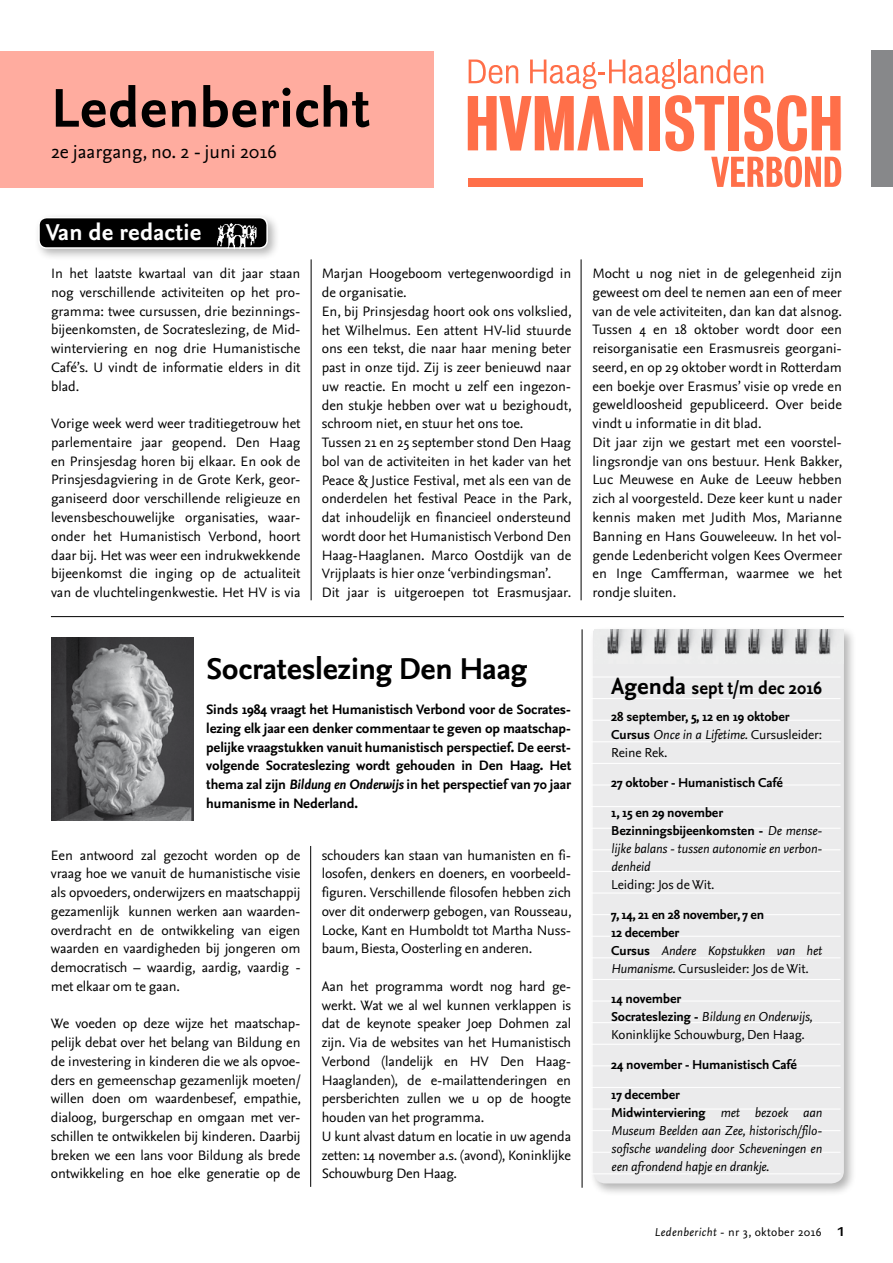
<style>
.page{position:relative;width:893px;height:1263px;background:#fff}
.page>*{position:absolute;margin:0;border:0;box-sizing:border-box;transform-origin:0 0}
.t1{font:700 57px "Nexus Sans";letter-spacing:.01em;color:#000}
.t2{font:700 31.5px "Nexus Sans";letter-spacing:-.01em;color:#000}
.t3{font:700 24px "Nexus Sans";letter-spacing:.01em;color:#fff}
.t4{font:19.5px "Nexus Sans";color:#000}
.t5{font:700 18.75px "Nexus Sans";color:#000;scale:.96 1}
.t6{font:14.25px/18.8px "Nexus Sans";color:#000}
.t7{font:700 14.25px/18.8px "Nexus Sans";letter-spacing:-.01em;color:#000}
.t8{font:italic 13.5px/18px "Nexus Sans";letter-spacing:-.01em;color:#000}
.t9{font:700 13.5px/18px "Nexus Sans";letter-spacing:-.01em;color:#000}
.t10{font:13.5px/18px "Nexus Sans";letter-spacing:-.01em;color:#000}
.t11{font:12px "Nexus Sans";letter-spacing:.03em;color:#000}
.t12{font:700 12px "Antique Olive Std";color:#000}
.s1{font-style:italic}
.s2{font-size:24px}
.s3{font-weight:400;font-style:italic}
.s4{font-weight:400}
.s5{font-weight:700;font-style:normal}
.s6{font-weight:700}
</style>
<div class="page">
<div style="left:0;top:51px;width:434px;height:136px;background:#ffac9f"></div>
<div style="left:649px;top:96px;width:10px;height:54px;background:#ff6f49"></div>
<svg style="left:665px;top:95px;width:176px;height:92px"></svg>
<svg style="left:468px;top:96px;width:174px;height:55px"></svg>
<div style="left:468px;top:179px;width:174px;height:8px;background:#ff6f49"></div>
<svg style="left:469px;top:60px;width:49px;height:24px"></svg>
<svg style="left:530px;top:60px;width:145px;height:29px"></svg>
<hr style="left:678px;top:60px;width:2px;height:23px;background:#ff6f49">
<svg style="left:684px;top:60px;width:79px;height:24px"></svg>
<div style="left:872px;top:51px;width:21px;height:136px;background:#87888a"></div>
<div style="left:34px;top:212px;width:247px;height:49px;background:#000;opacity:.3"></div>
<div style="left:39px;top:218px;width:228px;height:30px;background:#000;border-radius:8px"></div>
<div style="left:38px;top:217px;width:230px;height:32px;border:2px solid #fff;border-radius:8px"></div>
<img style="left:215px;top:223px;width:43px;height:27px">
<hr style="left:311px;top:259px;width:1px;height:341px;background:#000">
<hr style="left:581px;top:259px;width:1px;height:341px;background:#000">
<div style="left:589px;top:626px;width:267px;height:570px;background:#000;opacity:.3"></div>
<div style="left:593px;top:631px;width:251px;height:552px;background:#ebebec"></div>
<img style="left:594px;top:629px;width:250px;height:34px">
<hr style="left:591px;top:676px;width:249px;height:1px;background:#fff">
<hr style="left:591px;top:698px;width:249px;height:1px;background:#fff">
<hr style="left:591px;top:720px;width:249px;height:1px;background:#fff">
<hr style="left:591px;top:741px;width:249px;height:1px;background:#fff">
<hr style="left:591px;top:763px;width:249px;height:1px;background:#fff">
<hr style="left:591px;top:784px;width:249px;height:1px;background:#fff">
<hr style="left:591px;top:806px;width:249px;height:1px;background:#fff">
<hr style="left:591px;top:828px;width:249px;height:1px;background:#fff">
<hr style="left:591px;top:849px;width:249px;height:1px;background:#fff">
<hr style="left:591px;top:871px;width:249px;height:1px;background:#fff">
<hr style="left:591px;top:892px;width:249px;height:1px;background:#fff">
<hr style="left:591px;top:914px;width:249px;height:1px;background:#fff">
<hr style="left:591px;top:936px;width:249px;height:1px;background:#fff">
<hr style="left:591px;top:957px;width:249px;height:1px;background:#fff">
<hr style="left:591px;top:979px;width:249px;height:1px;background:#fff">
<hr style="left:591px;top:1000px;width:249px;height:1px;background:#fff">
<hr style="left:591px;top:1022px;width:249px;height:1px;background:#fff">
<hr style="left:591px;top:1044px;width:249px;height:1px;background:#fff">
<hr style="left:591px;top:1065px;width:249px;height:1px;background:#fff">
<hr style="left:591px;top:1087px;width:249px;height:1px;background:#fff">
<hr style="left:591px;top:1108px;width:249px;height:1px;background:#fff">
<hr style="left:591px;top:1130px;width:249px;height:1px;background:#fff">
<hr style="left:591px;top:1152px;width:249px;height:1px;background:#fff">
<hr style="left:591px;top:1173px;width:249px;height:1px;background:#fff">
<hr style="left:582px;top:629px;width:1px;height:559px;background:#000">
<hr style="left:51px;top:616px;width:793px;height:1px;background:#000">
<img style="left:51px;top:638px;width:142px;height:183px">
<hr style="left:310px;top:846px;width:1px;height:341px;background:#000">
<h1 class="t1" style="left:51px;top:71px;width:320px">Ledenbericht</h1>
<h3 class="t4" style="left:51px;top:139px;width:227px">2e jaargang, no. 2 - juni 2016</h3>
<h3 class="t3" style="left:46px;top:217px;width:157px">Van de redactie</h3>
<p class="t6" style="left:51px;top:264px;width:251px">In het laatste kwartaal van dit jaar staan nog verschillende activiteiten op het pro&shy;gramma: twee cursussen, drie bezinnings&shy;bijeenkomsten, de Socrateslezing, de Mid&shy;winterviering en nog drie Humanistische Café’s. U vindt de informatie elders in dit blad.</p>
<p class="t6" style="left:51px;top:414px;width:251px;text-align:justify">Vorige week werd weer traditiegetrouw het parlementaire jaar geopend. Den Haag en Prinsjesdag horen bij elkaar. En ook de Prinsjesdagviering in de Grote Kerk, geor&shy;ganiseerd door verschillende religieuze en levensbeschouwelijke organisaties, waar&shy;onder het Humanistisch Verbond, hoort daar bij. Het was weer een indrukwekkende bijeenkomst die inging op de actualiteit van de vluchtelingenkwestie. Het HV is via</p>
<p class="t6" style="left:322px;top:264px;width:251px">Marjan Hoogeboom vertegenwoordigd in de organisatie.<br>En, bij Prinsjesdag hoort ook ons volkslied, het Wilhelmus. Een attent HV-lid stuurde ons een tekst, die naar haar mening beter past in onze tijd. Zij is zeer benieuwd naar uw reactie. En mocht u zelf een ingezon&shy;den stukje hebben over wat u bezighoudt, schroom niet, en stuur het ons toe.<br>Tussen 21 en 25 september stond Den Haag bol van de activiteiten in het kader van het Peace &amp; Justice Festival, met als een van de onderdelen het festival Peace in the Park, dat inhoudelijk en financieel ondersteund wordt door het Humanistisch Verbond Den Haag-Haaglanen. Marco Oostdijk van de Vrijplaats is hier onze ‘verbindingsman’.<br>Dit jaar is uitgeroepen tot Erasmusjaar.</p>
<p class="t6" style="left:592px;top:264px;width:251px">Mocht u nog niet in de gelegenheid zijn geweest om deel te nemen aan een of meer van de vele activiteiten, dan kan dat alsnog.<br>Tussen 4 en 18 oktober wordt door een reisorganisatie een Erasmusreis georgani&shy;seerd, en op 29 oktober wordt in Rotterdam een boekje over Erasmus’ visie op vrede en geweldloosheid gepubliceerd. Over beide vindt u informatie in dit blad.<br>Dit jaar zijn we gestart met een voorstel&shy;lingsrondje van ons bestuur. Henk Bakker, Luc Meuwese en Auke de Leeuw hebben zich al voorgesteld. Deze keer kunt u nader kennis maken met Judith Mos, Marianne Banning en Hans Gouweleeuw. In het vol&shy;gende Ledenbericht volgen Kees Overmeer en Inge Camfferman, waarmee we het rondje sluiten.</p>
<h2 class="t2" style="left:206px;top:649px;width:323px">Socrateslezing Den Haag</h2>
<p class="t7" style="left:206px;top:700px;width:367px">Sinds 1984 vraagt het Humanistisch Verbond voor de Socrates&shy;lezing elk jaar een denker commentaar te geven op maatschap&shy;pelijke vraagstukken vanuit humanistisch perspectief. De eerst&shy;volgende Socrateslezing wordt gehouden in Den Haag. Het thema zal zijn <span class="s1">Bildung en Onderwijs</span> in het perspectief van 70 jaar humanisme in Nederland.</p>
<p class="t6" style="left:51px;top:845px;width:252px;text-align:justify">Een antwoord zal gezocht worden op de vraag hoe we vanuit de humanistische visie als opvoeders, onderwijzers en maatschappij gezamenlijk kunnen werken aan waarden&shy;overdracht en de ontwikkeling van eigen waarden en vaardigheden bij jongeren om democratisch – waardig, aardig, vaardig - met elkaar om te gaan.</p>
<p class="t6" style="left:51px;top:1014px;width:251px;text-align:justify">We voeden op deze wijze het maatschap&shy;pelijk debat over het belang van Bildung en de investering in kinderen die we als opvoe&shy;ders en gemeenschap gezamenlijk moeten/ willen doen om waardenbesef, empathie, dialoog, burgerschap en omgaan met ver&shy;schillen te ontwikkelen bij kinderen. Daarbij breken we een lans voor Bildung als brede ontwikkeling en hoe elke generatie op de</p>
<p class="t6" style="left:322px;top:845px;width:251px">schouders kan staan van humanisten en fi&shy;losofen, denkers en doeners, en voorbeeld&shy;figuren. Verschillende filosofen hebben zich over dit onderwerp gebogen, van Rousseau, Locke, Kant en Humboldt tot Martha Nuss&shy;baum, Biesta, Oosterling en anderen.</p>
<p class="t6" style="left:322px;top:976px;width:251px">Aan het programma wordt nog hard ge&shy;werkt. Wat we al wel kunnen verklappen is dat de keynote speaker Joep Dohmen zal zijn. Via de websites van het Humanistisch Verbond (landelijk en HV Den Haag-Haaglanden), de e-mailattenderingen en persberichten zullen we u op de hoogte houden van het programma.<br>U kunt alvast datum en locatie in uw agenda zetten: 14 november a.s. (avond), Koninklijke Schouwburg Den Haag.</p>
<h3 class="t5" style="left:611px;top:675px;width:221px"><span class="s2">Agenda</span> sept t/m dec 2016</h3>
<p class="t9" style="left:611px;top:707px;width:212px">28 september, 5, 12 en 19 oktober<br>Cursus <span class="s3">Once in a Lifetime.</span> <span class="s4">Cursusleider:<br>Reine Rek.</span></p>
<p class="t9" style="left:611px;top:773px;width:173px">27 oktober - Humanistisch Café</p>
<p class="t8" style="left:611px;top:803px;width:212px"><span class="s5">1, 15 en 29 november<br>Bezinningsbijeenkomsten -</span> De mense&shy;lijke balans - tussen autonomie en verbon&shy;denheid</p>
<p class="t10" style="left:611px;top:875px;width:105px">Leiding: Jos de Wit.</p>
<p class="t9" style="left:611px;top:905px;width:212px">7, 14, 21 en 28 november, 7 en<br>12 december<br>Cursus <span class="s3">Andere Kopstukken van het<br>Humanisme.</span> <span class="s4">Cursusleider: Jos de Wit.</span></p>
<p class="t10" style="left:611px;top:989px;width:203px"><span class="s6">14 november<br>Socrateslezing -</span> <span class="s1">Bildung en Onderwijs,<br></span>Koninklijke Schouwburg, Den Haag.</p>
<p class="t9" style="left:611px;top:1055px;width:187px">24 november - Humanistisch Café</p>
<p class="t8" style="left:611px;top:1085px;width:212px"><span class="s5">17 december<br>Midwinterviering</span> met bezoek aan<br>Museum Beelden aan Zee, historisch/filo&shy;sofische wandeling door Scheveningen en een afrondend hapje en drankje.</p>
<p class="t11" style="left:655px;top:1225px;width:168px"><span class="s1">Ledenbericht</span> - nr 3, oktober 2016</p>
<p class="t12" style="left:838px;top:1224px;width:8px">1</p>
</div>
